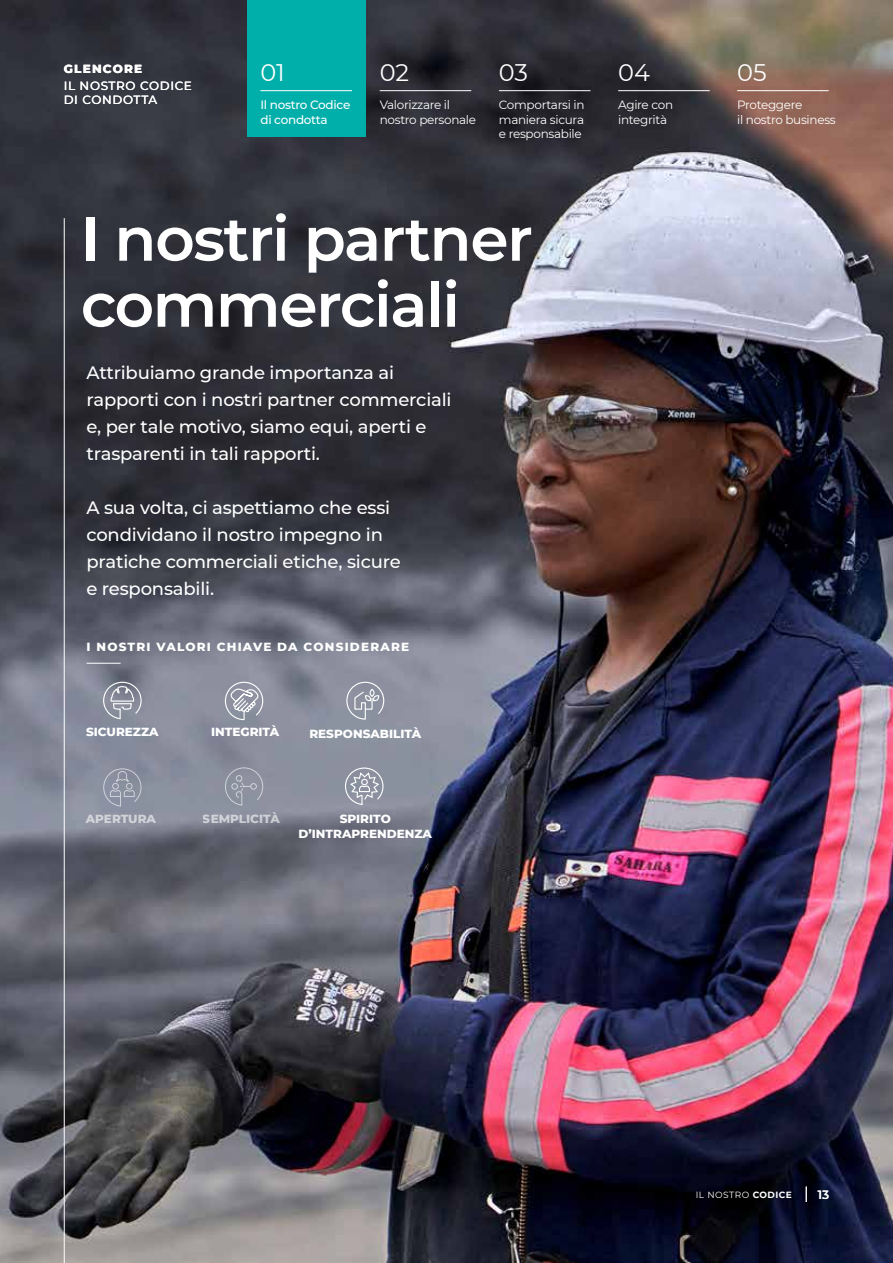
<style>
.page{position:relative;width:893px;height:1263px;background:#fff}
.page>*{position:absolute;margin:0;border:0;box-sizing:border-box;transform-origin:0 0}
.t1{font:600 61.5px/66px "Montserrat";letter-spacing:-.025em;color:#fff}
.t2{font:24px "Montserrat";color:#fff}
.t3{font:500 18px/27px "Montserrat";letter-spacing:-.01em;color:#fff}
.t4{font:12px/14.4px "Montserrat";letter-spacing:-.025em;color:#fff}
.t5{font:800 12px/14.4px "Montserrat";color:#fff;text-align:center}
.t6{font:800 12px "Montserrat";letter-spacing:.1em;color:#fff}
.t7{font:500 12px/14.4px "Montserrat";letter-spacing:-.025em;color:#fff}
.t8{font:500 12px/14.4px "Montserrat";letter-spacing:.05em;color:#fff}
.t9{font:9px "Montserrat";letter-spacing:.05em;color:#fff}
.s1{font-weight:700}
</style>
<div class="page">
<img style="left:0;top:0;width:893px;height:1263px">
<svg style="left:346px;top:681px;width:39px;height:39px;background:#9fa2ae"></svg>
<svg style="left:103px;top:681px;width:39px;height:39px;background:#979aa6"></svg>
<svg style="left:344px;top:767px;width:40px;height:39px;background:#a2a5b1"></svg>
<svg style="left:225px;top:767px;width:38px;height:39px"></svg>
<svg style="left:224px;top:681px;width:40px;height:40px;background:#a3a6b2"></svg>
<hr style="left:87px;top:663px;width:34px;height:1px;background:#fff">
<svg style="left:103px;top:768px;width:39px;height:39px;background:#9399a8"></svg>
<hr style="left:64px;top:218px;width:1px;height:1045px;background:#fff">
<div style="left:247px;top:0;width:119px;height:136px;background:#00afaa"></div>
<hr style="left:260px;top:90px;width:92px;height:1px;background:#fff">
<hr style="left:737px;top:90px;width:92px;height:1px;background:#fff">
<hr style="left:618px;top:90px;width:92px;height:1px;background:#fff">
<hr style="left:499px;top:90px;width:91px;height:1px;background:#fff">
<hr style="left:380px;top:90px;width:91px;height:1px;background:#fff">
<svg style="left:806px;top:1186px;width:1px;height:16px"></svg>
<p class="t6" style="left:64px;top:60px;width:80px">GLENCORE</p>
<p class="t8" style="left:64px;top:78px;width:130px">IL NOSTRO CODICE<br>DI CONDOTTA</p>
<h2 class="t2" style="left:260px;top:56px;width:26px">01</h2>
<p class="t7" style="left:260px;top:97px;width:91px">Il nostro Codice di condotta</p>
<h2 class="t2" style="left:380px;top:56px;width:31px">02</h2>
<p class="t4" style="left:380px;top:98px;width:98px">Valorizzare il nostro personale</p>
<h2 class="t2" style="left:499px;top:56px;width:31px">03</h2>
<p class="t4" style="left:499px;top:98px;width:87px;text-align:justify">Comportarsi in maniera sicura e responsabile</p>
<h1 class="t1" style="left:81px;top:203px;width:454px">I nostri partner commerciali</h1>
<p class="t3" style="left:86px;top:359px;width:367px">Attribuiamo grande importanza ai rapporti con i nostri partner commerciali e, per tale motivo, siamo equi, aperti e trasparenti in tali rapporti.</p>
<p class="t3" style="left:86px;top:494px;width:316px">A sua volta, ci aspettiamo che essi condividano il nostro impegno in pratiche commerciali etiche, sicure e responsabili.</p>
<p class="t6" style="left:87px;top:637px;width:324px">I NOSTRI VALORI CHIAVE DA CONSIDERARE</p>
<p class="t5" style="left:211px;top:724px;width:70px">INTEGRITÀ</p>
<p class="t5" style="left:86px;top:724px;width:74px">SICUREZZA</p>
<p class="t5" style="left:309px;top:725px;width:113px">RESPONSABILITÀ</p>
<p class="t5" style="left:86px;top:811px;width:72px">APERTURA</p>
<p class="t5" style="left:203px;top:811px;width:78px">SEMPLICITÀ</p>
<p class="t5" style="left:299px;top:811px;width:135px">SPIRITO<br>D’INTRAPRENDENZA</p>
<h2 class="t2" style="left:618px;top:56px;width:33px">04</h2>
<p class="t4" style="left:618px;top:98px;width:56px">Agire con integrità</p>
<h2 class="t2" style="left:737px;top:56px;width:31px">05</h2>
<p class="t4" style="left:737px;top:98px;width:100px">Proteggere<br>il nostro business</p>
<p class="t9" style="left:696px;top:1188px;width:98px">IL NOSTRO <span class="s1">CODICE</span></p>
<p class="t4" style="left:818px;top:1187px;width:13px">13</p>
</div>
